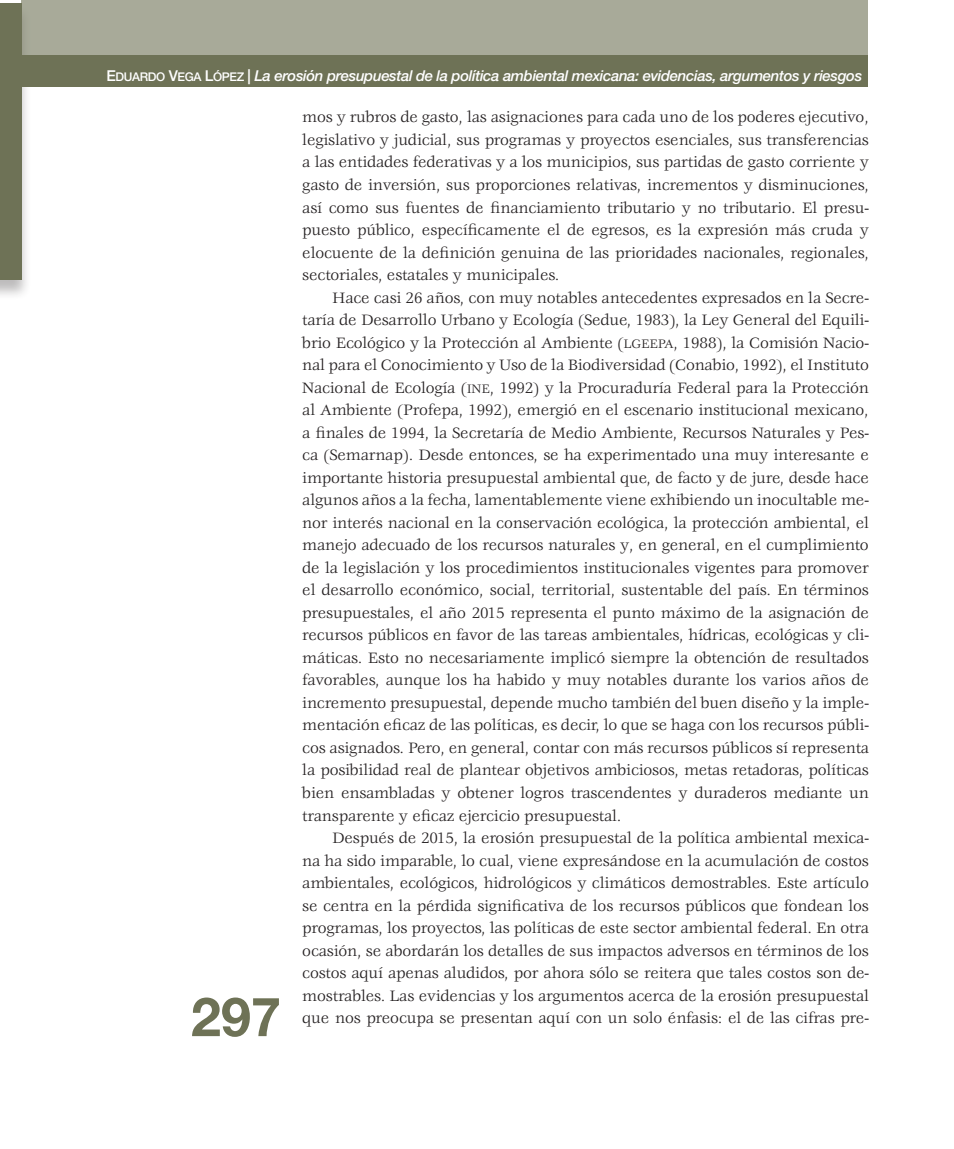
<style>
.page{position:relative;width:954px;height:1149px;background:#fff}
.page>*{position:absolute;margin:0;border:0;box-sizing:border-box;transform-origin:0 0}
.t1{font:700 54px "Helvetica Neue LT Std";color:#6e7256}
.SEGUNDO_TXT{font:16.5px/22.5px "Veljovic";letter-spacing:-.01em;color:#231f20;text-align:justify}
.INICIO_TXT_CAPITAL{font:16.5px/22.5px "Veljovic";letter-spacing:-.01em;color:#231f20;text-align:justify}
.t2{font:italic 500 15px "Helvetica Neue LT Std";letter-spacing:-.025em;color:#fff}
.s1{font-family:"Helvetica Neue LT Std Md SC800";font-weight:400;font-style:normal}
.s2{font-family:"Helvetica Neue LT Std Md SC800";font-weight:400;font-style:normal;font-size:12px}
.s3{font-size:13.5px}
</style>
<div class="page">
<div style="left:0;top:4px;width:32px;height:296px;background:#231f20;opacity:.3"></div>
<div style="left:0;top:3px;width:21px;height:276px;background:#6e7256"></div>
<div style="left:21px;top:0;width:846px;height:64px;background:#a8aa99"></div>
<div style="left:21px;top:55px;width:846px;height:32px;background:#6e7256"></div>
<p class="t2" style="left:106px;top:66px;width:757px"><span class="s1">E</span><span class="s2">DUARDO</span> <span class="s1">V</span><span class="s2">EGA</span> <span class="s1">L</span><span class="s2">ÓPEZ</span> | La erosión presupuestal de la política ambiental mexicana: evidencias, argumentos y riesgos</p>
<p class="t2" style="left:106px;top:72px;width:757px"><span class="s1">E</span><span class="s2">DUARDO</span> <span class="s1">V</span><span class="s2">EGA</span> <span class="s1">L</span><span class="s2">ÓPEZ</span> | La erosión presupuestal de la política ambiental mexicana: evidencias, argumentos y riesgos</p>
<p class="INICIO_TXT_CAPITAL" style="left:302px;top:107px;width:568px">mos y rubros de gasto, las asignaciones para cada uno de los poderes ejecutivo, legislativo y judicial, sus programas y proyectos esenciales, sus transferencias a las entidades federativas y a los municipios, sus partidas de gasto corriente y gasto de inversión, sus proporciones relativas, incrementos y disminuciones, así como sus fuentes de financiamiento tributario y no tributario. El presu&shy;puesto público, específicamente el de egresos, es la expresión más cruda y elocuente de la definición genuina de las prioridades nacionales, regionales, sectoriales, estatales y municipales.</p>
<p class="SEGUNDO_TXT" style="left:302px;top:287px;width:568px;text-indent:30px">Hace casi 26 años, con muy notables antecedentes expresados en la Secre&shy;taría de Desarrollo Urbano y Ecología (Sedue, 1983), la Ley General del Equili&shy;brio Ecológico y la Protección al Ambiente (<span class="s3">LGEEPA</span>, 1988), la Comisión Nacio&shy;nal para el Conocimiento y Uso de la Biodiversidad (Conabio, 1992), el Instituto Nacional de Ecología (<span class="s3">INE</span>, 1992) y la Procuraduría Federal para la Protección al Ambiente (Profepa, 1992), emergió en el escenario institucional mexicano, a finales de 1994, la Secretaría de Medio Ambiente, Recursos Naturales y Pes&shy;ca (Semarnap). Desde entonces, se ha experimentado una muy interesante e importante historia presupuestal ambiental que, de facto y de jure, desde hace algunos años a la fecha, lamentablemente viene exhibiendo un inocultable me&shy;nor interés nacional en la conservación ecológica, la protección ambiental, el manejo adecuado de los recursos naturales y, en general, en el cumplimiento de la legislación y los procedimientos institucionales vigentes para promover el desarrollo económico, social, territorial, sustentable del país. En términos presupuestales, el año 2015 representa el punto máximo de la asignación de recursos públicos en favor de las tareas ambientales, hídricas, ecológicas y cli&shy;máticas. Esto no necesariamente implicó siempre la obtención de resultados favorables, aunque los ha habido y muy notables durante los varios años de incremento presupuestal, depende mucho también del buen diseño y la imple&shy;mentación eficaz de las políticas, es decir, lo que se haga con los recursos públi&shy;cos asignados. Pero, en general, contar con más recursos públicos sí representa la posibilidad real de plantear objetivos ambiciosos, metas retadoras, políticas bien ensambladas y obtener logros trascendentes y duraderos mediante un transparente y eficaz ejercicio presupuestal.</p>
<p class="SEGUNDO_TXT" style="left:302px;top:827px;width:568px;text-indent:30px">Después de 2015, la erosión presupuestal de la política ambiental mexica&shy;na ha sido imparable, lo cual, viene expresándose en la acumulación de costos ambientales, ecológicos, hidrológicos y climáticos demostrables. Este artículo se centra en la pérdida significativa de los recursos públicos que fondean los programas, los proyectos, las políticas de este sector ambiental federal. En otra ocasión, se abordarán los detalles de sus impactos adversos en términos de los costos aquí apenas aludidos, por ahora sólo se reitera que tales costos son de&shy;mostrables. Las evidencias y los argumentos acerca de la erosión presupuestal que nos preocupa se presentan aquí con un solo énfasis: el de las cifras pre-</p>
<h1 class="t1" style="left:191px;top:983px;width:92px">297</h1>
</div>
